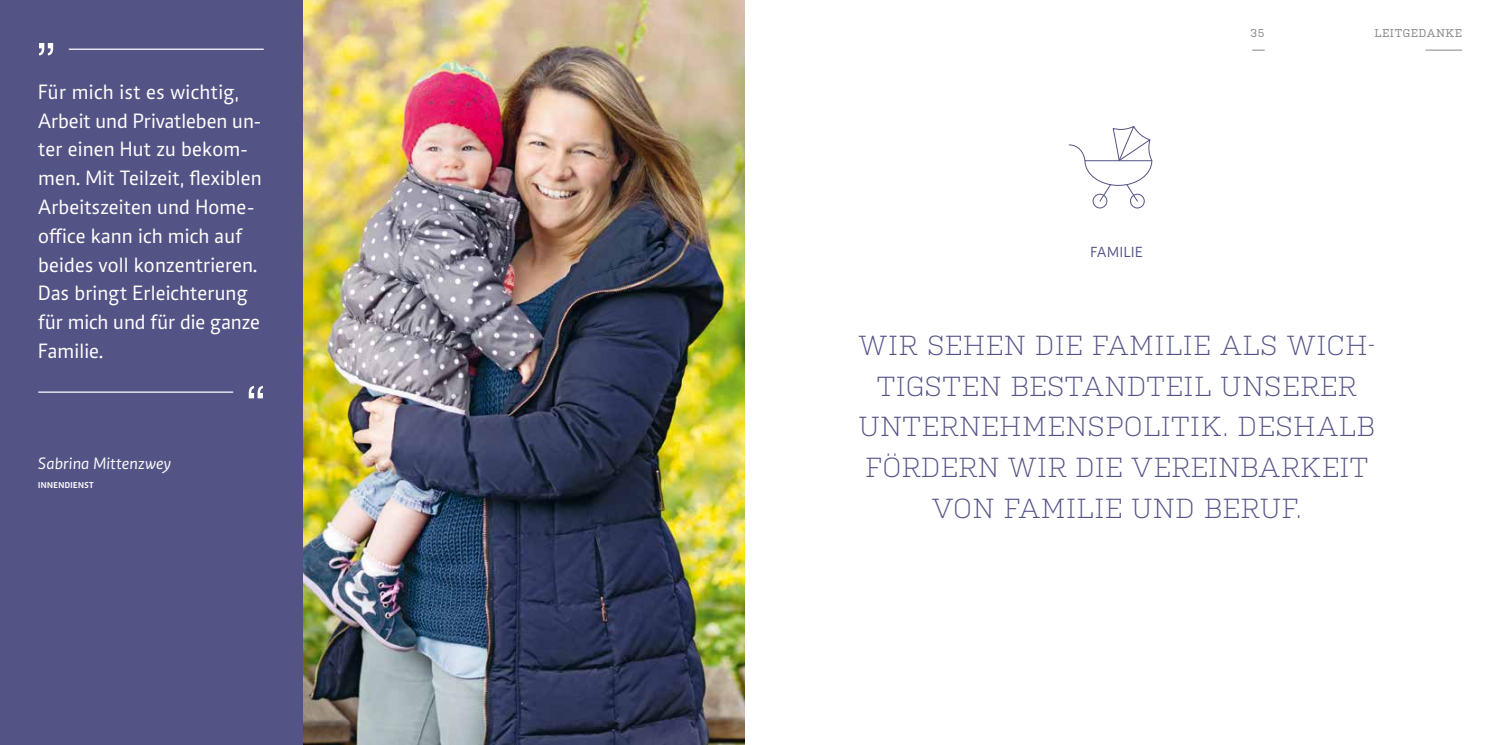
<style>
.page{position:relative;width:1489px;height:745px;background:#fff}
.page>*{position:absolute;margin:0;border:0;box-sizing:border-box;transform-origin:0 0}
.t1{font:300 27.5px/40.6px "Kulturista";letter-spacing:.02em;color:#545386;text-align:center}
.t2{font:21.25px/28.8px "Caput";letter-spacing:.01em;color:#fff}
.t3{font:italic 16.88px "Caput";letter-spacing:.01em;color:#fff}
.t4{font:15px "Caput";letter-spacing:.05em;color:#545386}
.t5{font:11.25px "Kulturista";letter-spacing:.05em;color:#878787}
.t6{font:700 8.75px "Caput";letter-spacing:.05em;color:#fff}
</style>
<div class="page">
<img style="left:303px;top:0;width:442px;height:744px">
<div style="left:0;top:0;width:303px;height:744px;background:#545386"></div>
<div style="left:1092px;top:193px;width:15px;height:16px;border:1px solid #545386;border-radius:50%"></div>
<svg style="left:1068px;top:126px;width:85px;height:76px"></svg>
<div style="left:1129px;top:193px;width:15px;height:16px;border:1px solid #545386;border-radius:50%"></div>
<hr style="left:69px;top:49px;width:195px;height:1px;background:#fff">
<svg style="left:39px;top:43px;width:14px;height:12px"></svg>
<hr style="left:38px;top:391px;width:195px;height:1px;background:#fff">
<svg style="left:249px;top:386px;width:14px;height:12px"></svg>
<svg style="left:1252px;top:50px;width:12px;height:1px"></svg>
<hr style="left:1425px;top:50px;width:36px;height:1px;background:#878787">
<p class="t2" style="left:38px;top:77px;width:225px">Für mich ist es wichtig,<br>Arbeit und Privatleben un&shy;ter einen Hut zu bekom&shy;men. Mit Teilzeit, flexiblen<br>Arbeitszeiten und Home&shy;office kann ich mich auf beides voll konzentrieren.<br>Das bringt Erleichterung für mich und für die ganze<br>Familie.</p>
<p class="t3" style="left:38px;top:453px;width:134px">Sabrina Mittenzwey</p>
<p class="t6" style="left:38px;top:479px;width:57px">INNENDIENST</p>
<p class="t4" style="left:1090px;top:244px;width:54px">FAMILIE</p>
<p class="t5" style="left:1250px;top:25px;width:16px">35</p>
<p class="t5" style="left:1374px;top:25px;width:89px">LEITGEDANKE</p>
<p class="t1" style="left:858px;top:322px;width:518px">WIR SEHEN DIE FAMILIE ALS WICH-<br>TIGSTEN BESTANDTEIL UNSERER<br>UNTERNEHMENSPOLITIK. DESHALB<br>FÖRDERN WIR DIE VEREINBARKEIT<br>VON FAMILIE UND BERUF.</p>
</div>
